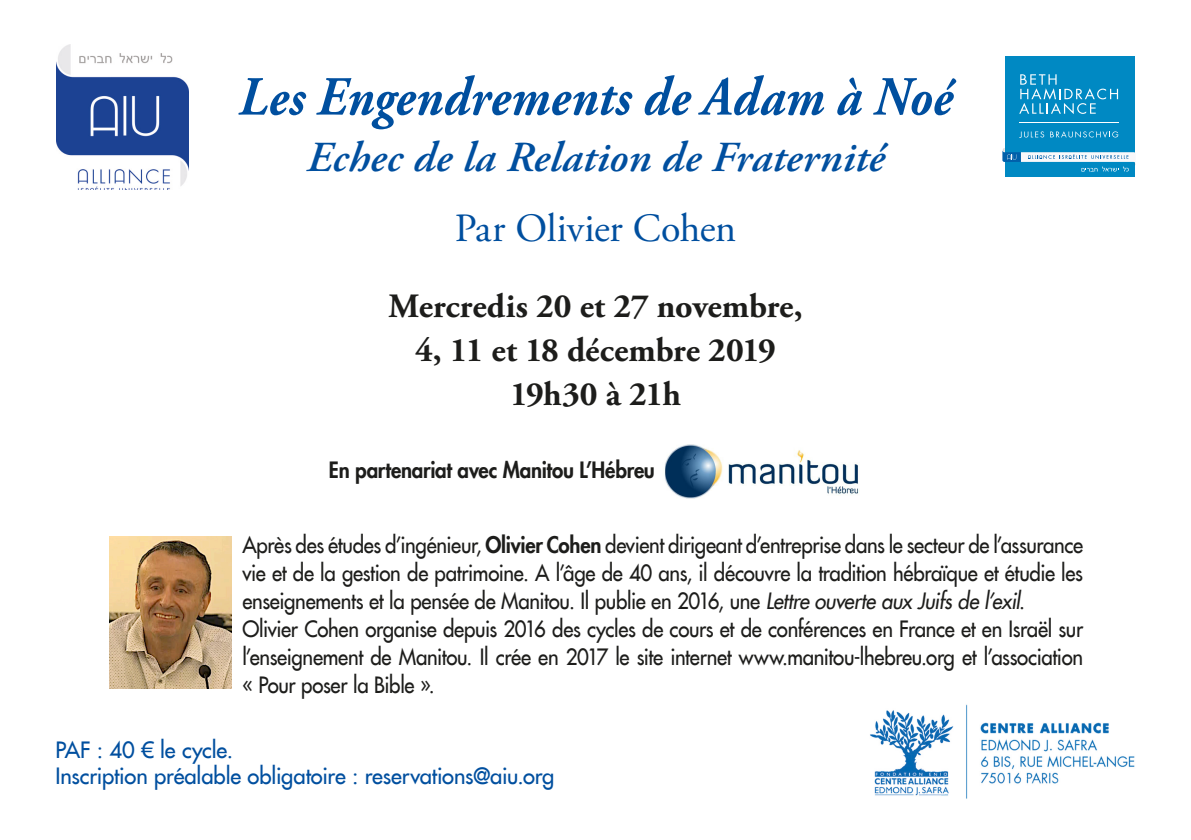
<style>
.page{position:relative;width:1191px;height:840px;background:#fff}
.page>*{position:absolute;margin:0;border:0;box-sizing:border-box;transform-origin:0 0}
.t1{font:italic 700 55px "Adobe Garamond Pro";letter-spacing:.01em;color:#004f9f;scale:.91 1}
.t2{font:italic 600 42.6px "Adobe Garamond Pro";color:#004f9f}
.t3{font:40px "Adobe Garamond Pro";letter-spacing:-.01em;color:#004f9f}
.t4{font:700 34px/44px "Adobe Garamond Pro";letter-spacing:-.005em;color:#1d1d1b;text-align:center}
.t5{font:22px/28px "Futura LT";letter-spacing:-.015em;color:#1d1d1b;text-align:justify;scale:.93 1}
.t6{font:22px "Futura LT";letter-spacing:-.01em;color:#004f9f}
.t7{font:800 22px "Futura LT";letter-spacing:-.01em;color:#1d1d1b;scale:.93 1}
.s1{font-weight:800}
.s2{font-style:italic}
</style>
<div class="page">
<img style="left:870px;top:704px;width:265px;height:95px">
<img style="left:109px;top:536px;width:122px;height:152px">
<img style="left:57px;top:44px;width:131px;height:146px">
<div style="left:1005px;top:56px;width:129px;height:121px;background:#0089c3"></div>
<svg style="left:1019px;top:131px;width:25px;height:7px"></svg>
<svg style="left:1050px;top:131px;width:68px;height:7px"></svg>
<svg style="left:1019px;top:74px;width:99px;height:40px"></svg>
<hr style="left:1019px;top:122px;width:99px;height:1px;background:#fff">
<svg style="left:1002px;top:148px;width:133px;height:23px"></svg>
<img style="left:665px;top:444px;width:195px;height:54px">
<p class="t1" style="left:238px;top:65px;width:786px">Les Engendrements de Adam à Noé</p>
<p class="t2" style="left:306px;top:132px;width:580px">Echec de la Relation de Fraternité</p>
<p class="t3" style="left:455px;top:204px;width:283px">Par Olivier Cohen</p>
<p class="t4" style="left:388px;top:284px;width:416px">Mercredis 20 et 27 novembre,<br>4, 11 et 18 décembre 2019<br>19h30 à 21h</p>
<p class="t7" style="left:329px;top:454px;width:352px">En partenariat avec Manitou L’Hébreu</p>
<p class="t5" style="left:242px;top:530px;width:905px">Après des études d’ingénieur, <span class="s1">Olivier Cohen</span> devient dirigeant d’entreprise dans le secteur de l’assurance vie et de la gestion de patrimoine. A l’âge de 40 ans, il découvre la tradition hébraïque et étudie les enseignements et la pensée de Manitou. Il publie en 2016, une <span class="s2">Lettre ouverte aux Juifs de l’exil</span>.</p>
<p class="t5" style="left:242px;top:614px;width:905px">Olivier Cohen organise depuis 2016 des cycles de cours et de conférences en France et en Israël sur l’enseignement de Manitou. Il crée en 2017 le site internet www.manitou-lhebreu.org et l’association « Pour poser la Bible ».</p>
<p class="t6" style="left:56px;top:735px;width:179px">PAF : 40 € le cycle.</p>
<p class="t6" style="left:56px;top:761px;width:500px">Inscription préalable obligatoire : reservations@aiu.org</p>
</div>
